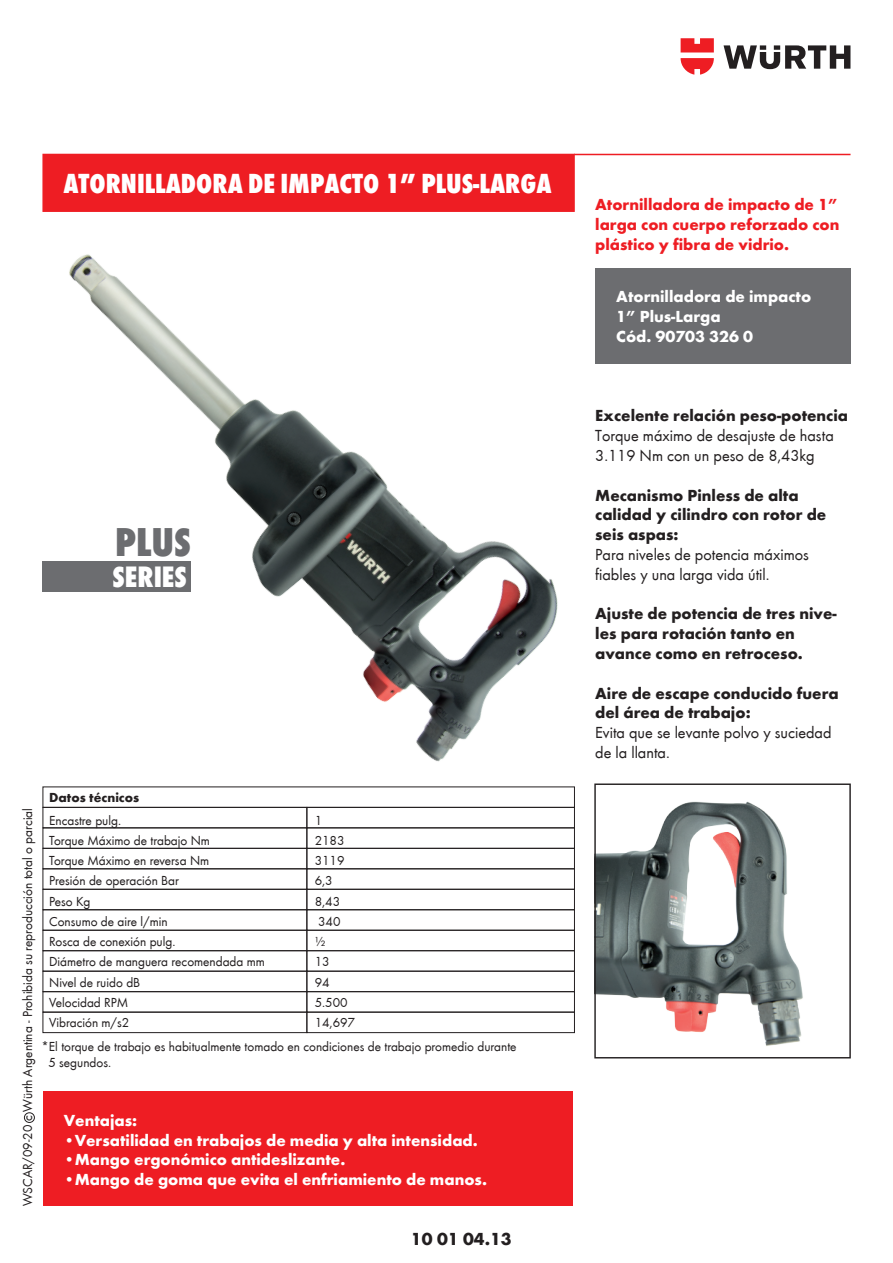
<style>
.page{position:relative;width:893px;height:1263px;background:#fff}
.page>*{position:absolute;margin:0;border:0;box-sizing:border-box;transform-origin:0 0}
.t1{font:41.55px "Wuerth Extra Bold Cond Caps";color:#6c6d70}
.t2{font:30.45px "Wuerth Extra Bold Cond Caps";color:#fff}
.t3{font:28.5px "Wuerth Extra Bold Cond Caps";color:#fff}
.t4{font:700 18px "Wuerth";color:#231f20}
.t5{font:700 16.5px/19.8px "Wuerth";color:#231f20}
.t6{font:700 16.5px/19.8px "Wuerth";color:#fff}
.t7{font:16.5px/19.8px "Wuerth";color:#231f20}
.t8{font:700 16.5px/19.8px "Wuerth";color:#ee1d23}
.t9{font:13.5px/20.2px "Wuerth";color:#231f20}
.t10{font:700 13.5px "Wuerth";color:#231f20}
</style>
<div class="page">
<svg style="left:724px;top:45px;width:126px;height:24px"></svg>
<svg style="left:681px;top:38px;width:33px;height:37px"></svg>
<div style="left:596px;top:269px;width:255px;height:95px;background:#6c6d70"></div>
<div style="left:43px;top:1091px;width:529px;height:115px;background:#ee1d23"></div>
<div style="left:24px;top:1112px;width:11px;height:11px;border:1px solid #231f20;border-radius:50%"></div>
<div style="left:306px;top:930px;width:269px;height:21px;border:1px solid #231f20"></div>
<div style="left:43px;top:930px;width:264px;height:21px;border:1px solid #231f20"></div>
<div style="left:306px;top:971px;width:269px;height:21px;border:1px solid #231f20"></div>
<div style="left:43px;top:971px;width:264px;height:21px;border:1px solid #231f20"></div>
<div style="left:306px;top:991px;width:269px;height:21px;border:1px solid #231f20"></div>
<div style="left:43px;top:991px;width:264px;height:21px;border:1px solid #231f20"></div>
<div style="left:306px;top:1012px;width:269px;height:21px;border:1px solid #231f20"></div>
<div style="left:43px;top:1012px;width:264px;height:21px;border:1px solid #231f20"></div>
<div style="left:306px;top:909px;width:269px;height:21px;border:1px solid #231f20"></div>
<div style="left:43px;top:909px;width:264px;height:21px;border:1px solid #231f20"></div>
<div style="left:306px;top:868px;width:269px;height:22px;border:1px solid #231f20"></div>
<div style="left:43px;top:868px;width:264px;height:22px;border:1px solid #231f20"></div>
<div style="left:306px;top:848px;width:269px;height:21px;border:1px solid #231f20"></div>
<div style="left:43px;top:848px;width:264px;height:21px;border:1px solid #231f20"></div>
<div style="left:306px;top:827px;width:269px;height:22px;border:1px solid #231f20"></div>
<div style="left:43px;top:827px;width:264px;height:22px;border:1px solid #231f20"></div>
<div style="left:306px;top:807px;width:269px;height:21px;border:1px solid #231f20"></div>
<div style="left:43px;top:807px;width:264px;height:21px;border:1px solid #231f20"></div>
<img style="left:596px;top:801px;width:207px;height:245px">
<img style="left:42px;top:153px;width:591px;height:672px">
<div style="left:594px;top:783px;width:257px;height:275px;border:1px solid #231f20"></div>
<hr style="left:574px;top:154px;width:276px;height:1px;background:#ee1d23">
<h3 class="t3" style="left:63px;top:164px;width:489px">ATORNILLADORA DE IMPACTO 1” PLUS-LARGA</h3>
<h1 class="t1" style="left:115px;top:513px;width:77px">PLUS</h1>
<h2 class="t2" style="left:113px;top:555px;width:76px">SERIES</h2>
<p class="t10" style="left:49px;top:787px;width:92px">Datos técnicos</p>
<p class="t9" style="left:17px;top:1206px;width:400px;rotate:-90deg">WSCAR/09-20 c Würth Argentina - Prohibida su reproducción total o parcial</p>
<p class="t9" style="left:49px;top:809px;width:217px">Encastre pulg.<br>Torque Máximo de trabajo Nm<br>Torque Máximo en reversa Nm<br>Presión de operación Bar<br>Peso Kg<br>Consumo de aire l/min<br>Rosca de conexión pulg.<br>Diámetro de manguera recomendada mm<br>Nivel de ruido dB<br>Velocidad RPM<br>Vibración m/s2</p>
<p class="t9" style="left:315px;top:809px;width:42px">1<br>2183<br>3119<br>6,3<br>8,43<br>340<br>½<br>13<br>94<br>5.500<br>14,697</p>
<p class="t9" style="left:48px;top:1038px;width:470px;line-height:16.2px;text-indent:-7px">*El torque de trabajo es habitualmente tomado en condiciones de trabajo promedio durante<br>5 segundos.</p>
<p class="t6" style="left:64px;top:1109px;width:75px">Ventajas:</p>
<p class="t6" style="left:64px;top:1129px;width:416px">•Versatilidad en trabajos de media y alta intensidad.</p>
<p class="t6" style="left:64px;top:1148px;width:283px">•Mango ergonómico antideslizante.</p>
<p class="t6" style="left:64px;top:1168px;width:425px">•Mango de goma que evita el enfriamiento de manos.</p>
<h3 class="t4" style="left:411px;top:1225px;width:102px">10 01 04.13</h3>
<p class="t8" style="left:595px;top:193px;width:246px">Atornilladora de impacto de 1” larga con cuerpo reforzado con plástico y fibra de vidrio.</p>
<p class="t6" style="left:616px;top:285px;width:196px">Atornilladora de impacto<br>1” Plus-Larga<br>Cód. 90703 326 0</p>
<p class="t5" style="left:595px;top:405px;width:254px">Excelente relación peso-potencia</p>
<p class="t7" style="left:595px;top:425px;width:240px">Torque máximo de desajuste de hasta<br>3.119 Nm con un peso de 8,43kg</p>
<p class="t5" style="left:595px;top:484px;width:233px">Mecanismo Pinless de alta calidad y cilindro con rotor de seis aspas:</p>
<p class="t7" style="left:595px;top:544px;width:215px">Para niveles de potencia máximos fiables y una larga vida útil.</p>
<p class="t5" style="left:595px;top:603px;width:243px">Ajuste de potencia de tres nive&shy;les para rotación tanto en avance como en retroceso.</p>
<p class="t5" style="left:595px;top:682px;width:245px">Aire de escape conducido fuera del área de trabajo:</p>
<p class="t7" style="left:595px;top:722px;width:238px">Evita que se levante polvo y suciedad de la llanta.</p>
</div>
